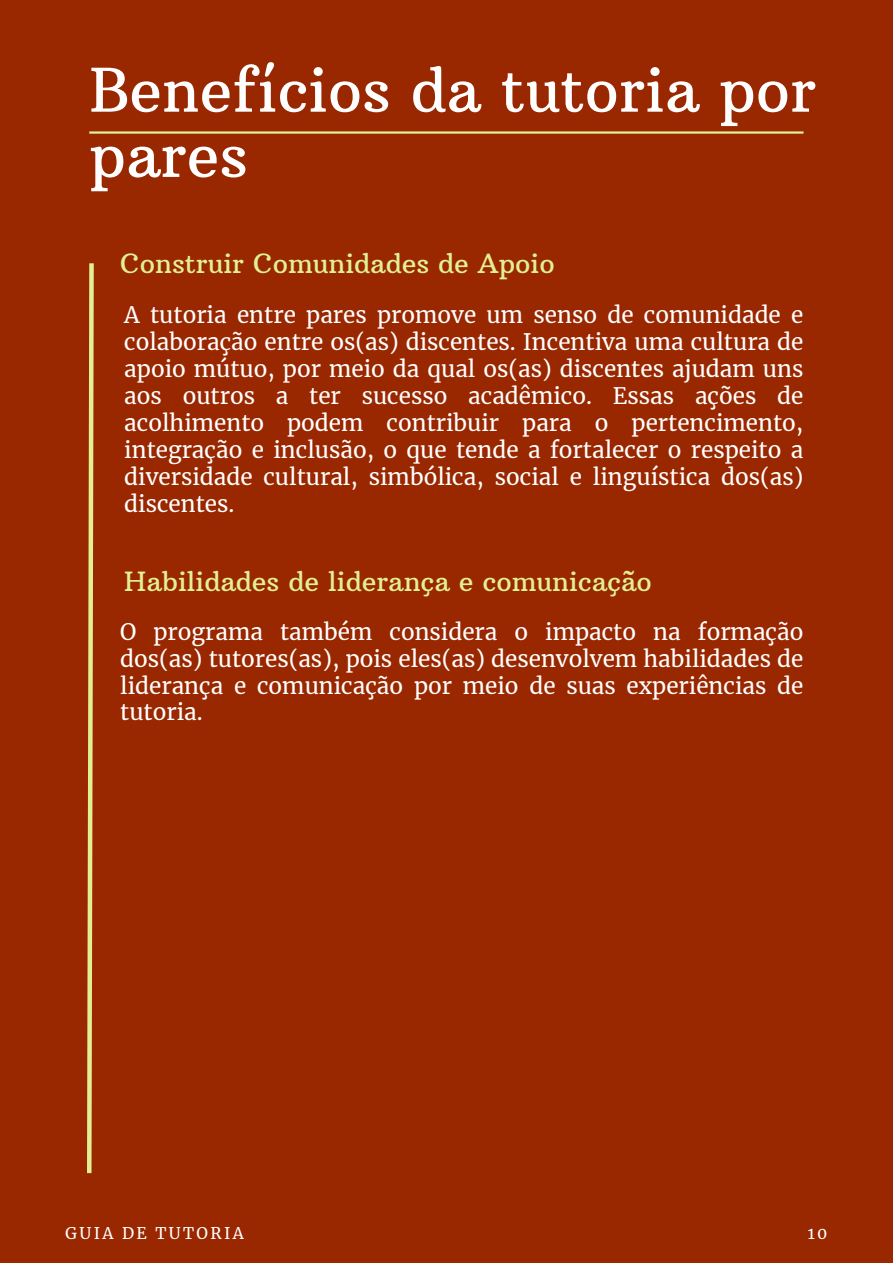
<style>
.page{position:relative;width:893px;height:1264px;background:#fff}
.page>*{position:absolute;margin:0;border:0;box-sizing:border-box;transform-origin:0 0}
.t1{font:60px/65.2px "Arbutus Slab";color:#fff}
.t2{font:27px "Arbutus Slab";color:#e2f093}
.t3{font:22.5px/27px "Merriweather";color:#fff;text-align:justify}
.t4{font:15.9px "Merriweather";letter-spacing:.15em;color:#fff}
</style>
<div class="page">
<div style="left:0;top:0;width:892px;height:1262px;background:#992800"></div>
<hr style="left:89px;top:131px;width:714px;height:3px;background:#e2f093">
<svg style="left:87px;top:263px;width:7px;height:911px"></svg>
<h1 class="t1" style="left:89px;top:58px;width:728px">Benefícios da tutoria por pares</h1>
<p class="t2" style="left:120px;top:246px;width:436px">Construir Comunidades de Apoio</p>
<p class="t3" style="left:124px;top:301px;width:680px">A tutoria entre pares promove um senso de comunidade e colaboração entre os(as) discentes. Incentiva uma cultura de apoio mútuo, por meio da qual os(as) discentes ajudam uns aos outros a ter sucesso acadêmico. Essas ações de acolhimento podem contribuir para o pertencimento, integração e inclusão, o que tende a fortalecer o respeito a diversidade cultural, simbólica, social e linguística dos(as) discentes.</p>
<p class="t2" style="left:124px;top:564px;width:529px">Habilidades de liderança e comunicação</p>
<p class="t3" style="left:120px;top:618px;width:684px">O programa também considera o impacto na formação dos(as) tutores(as), pois eles(as) desenvolvem habilidades de liderança e comunicação por meio de suas experiências de tutoria.</p>
<p class="t4" style="left:65px;top:1223px;width:180px">GUIA DE TUTORIA</p>
<p class="t4" style="left:807px;top:1223px;width:21px">10</p>
</div>
